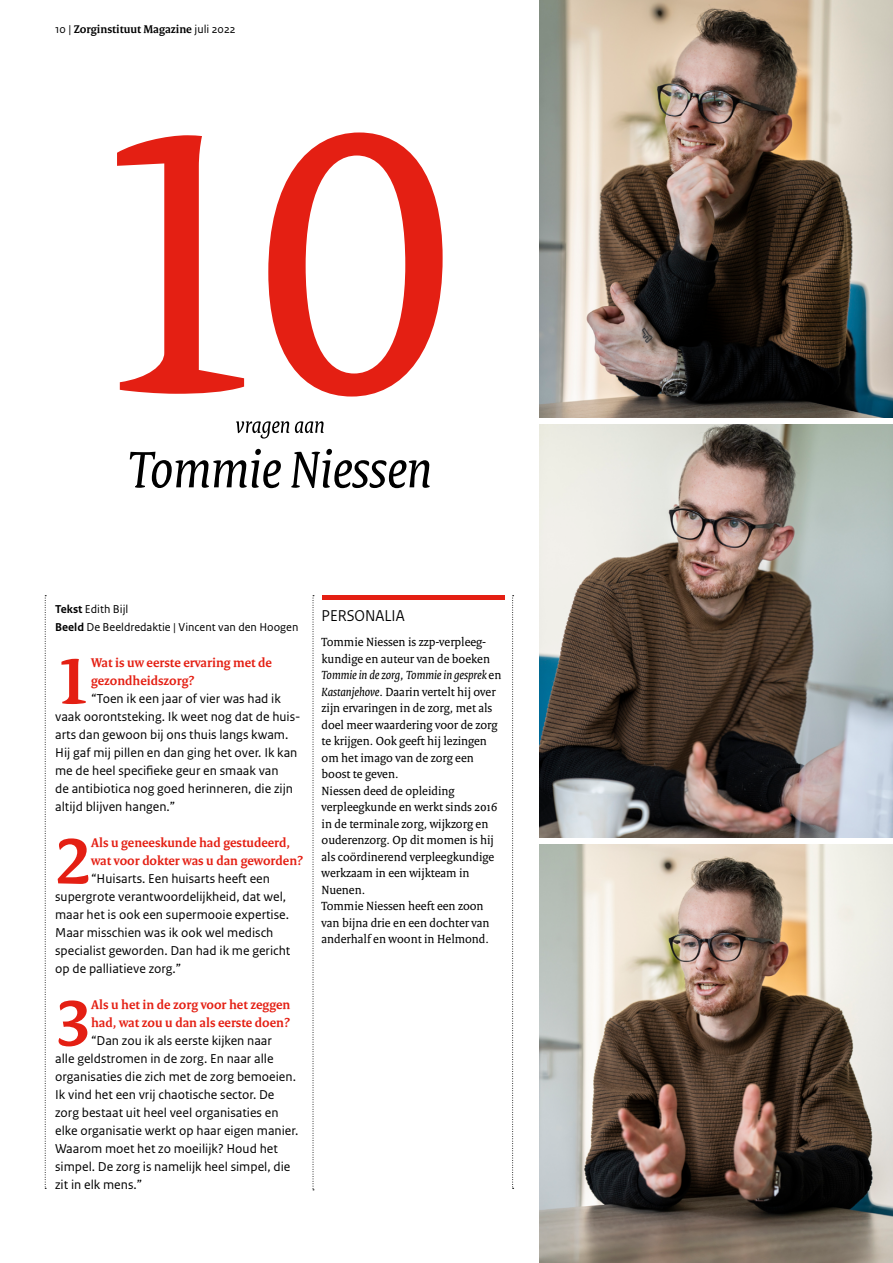
<style>
.page{position:relative;width:893px;height:1263px;background:#fff}
.page>*{position:absolute;margin:0;border:0;box-sizing:border-box;transform-origin:0 0}
.t1{font:700 69.15px "Rijksoverheid Serif";color:#e41f13}
.t2{font:italic 55.5px "Rijksoverheid Serif";color:#000}
.t3{font:16.5px "Rijksoverheid Sans Heading";color:#000}
.t4{font:13.5px/18px "Rijksoverheid Sans Text";color:#000}
.t5{font:700 13.5px/18px "Rijksoverheid Serif";color:#e41f13}
.t6{font:12.75px/16.5px "Rijksoverheid Serif";color:#000}
.t7{font:12px/18px "Rijksoverheid Sans Text";color:#000}
.t8{font:700 12px "Rijksoverheid Serif";color:#000}
.s1{font-family:"Rijksoverheid Sans Text";font-weight:400}
.s2{font-weight:700}
.s3{font-style:italic}
</style>
<div class="page">
<svg style="left:313px;top:595px;width:1px;height:595px"></svg>
<svg style="left:512px;top:595px;width:2px;height:594px"></svg>
<svg style="left:45px;top:595px;width:1px;height:594px"></svg>
<div style="left:322px;top:595px;width:182px;height:5px;background:#e41f13"></div>
<img style="left:540px;top:0;width:353px;height:838px">
<img style="left:540px;top:844px;width:353px;height:419px">
<div style="left:540px;top:418px;width:353px;height:6px;background:#fff"></div>
<svg style="left:117px;top:132px;width:326px;height:264px"></svg>
<svg style="left:236px;top:421px;width:88px;height:18px"></svg>
<p class="t8" style="left:55px;top:22px;width:182px"><span class="s1">10 |</span> Zorginstituut Magazine <span class="s1">juli 2022</span></p>
<h2 class="t2" style="left:128px;top:436px;width:306px">Tommie Niessen</h2>
<p class="t7" style="left:55px;top:601px;width:245px"><span class="s2">Tekst</span> Edith Bijl<br><span class="s2">Beeld</span> De Beeldredaktie | Vincent van den Hoogen</p>
<h1 class="t1" style="left:55px;top:639px;width:37px">1</h1>
<p class="t5" style="left:91px;top:654px;width:182px">Wat is uw eerste ervaring met de gezondheidszorg?</p>
<p class="t4" style="left:55px;top:690px;width:247px;text-indent:36px">“Toen ik een jaar of vier was had ik vaak oorontsteking. Ik weet nog dat de huis&shy;arts dan gewoon bij ons thuis langs kwam.<br>Hij gaf mij pillen en dan ging het over. Ik kan me de heel specifieke geur en smaak van<br>de antibiotica nog goed herinneren, die zijn altijd blijven hangen.”</p>
<h1 class="t1" style="left:55px;top:819px;width:37px">2</h1>
<p class="t5" style="left:91px;top:834px;width:213px">Als u geneeskunde had gestudeerd, wat voor dokter was u dan geworden?</p>
<p class="t4" style="left:55px;top:870px;width:237px;text-indent:36px">“Huisarts. Een huisarts heeft een supergrote verantwoordelijkheid, dat wel, maar het is ook een supermooie expertise.<br>Maar misschien was ik ook wel medisch specialist geworden. Dan had ik me gericht op de palliatieve zorg.”</p>
<h1 class="t1" style="left:55px;top:981px;width:37px">3</h1>
<p class="t5" style="left:91px;top:996px;width:201px">Als u het in de zorg voor het zeggen had, wat zou u dan als eerste doen?</p>
<p class="t4" style="left:55px;top:1032px;width:245px;text-indent:36px">“Dan zou ik als eerste kijken naar<br>alle geldstromen in de zorg. En naar alle organisaties die zich met de zorg bemoeien.<br>Ik vind het een vrij chaotische sector. De zorg bestaat uit heel veel organisaties en elke organisatie werkt op haar eigen manier.<br>Waarom moet het zo moeilijk? Houd het simpel. De zorg is namelijk heel simpel, die zit in elk mens.”</p>
<p class="t3" style="left:322px;top:606px;width:85px">PERSONALIA</p>
<p class="t6" style="left:322px;top:634px;width:181px">Tommie Niessen is zzp-verpleeg&shy;kundige en auteur van de boeken<br><span class="s3">Tommie in de zorg</span>, <span class="s3">Tommie in gesprek</span> en<br><span class="s3">Kastanjehove</span>. Daarin vertelt hij over zijn ervaringen in de zorg, met als doel meer waardering voor de zorg te krijgen. Ook geeft hij lezingen om het imago van de zorg een boost te geven.<br>Niessen deed de opleiding verpleegkunde en werkt sinds 2016 in de terminale zorg, wijkzorg en ouderenzorg. Op dit momen is hij als coördinerend verpleegkundige werkzaam in een wijkteam in<br>Nuenen.<br>Tommie Niessen heeft een zoon van bijna drie en een dochter van anderhalf en woont in Helmond.</p>
</div>
